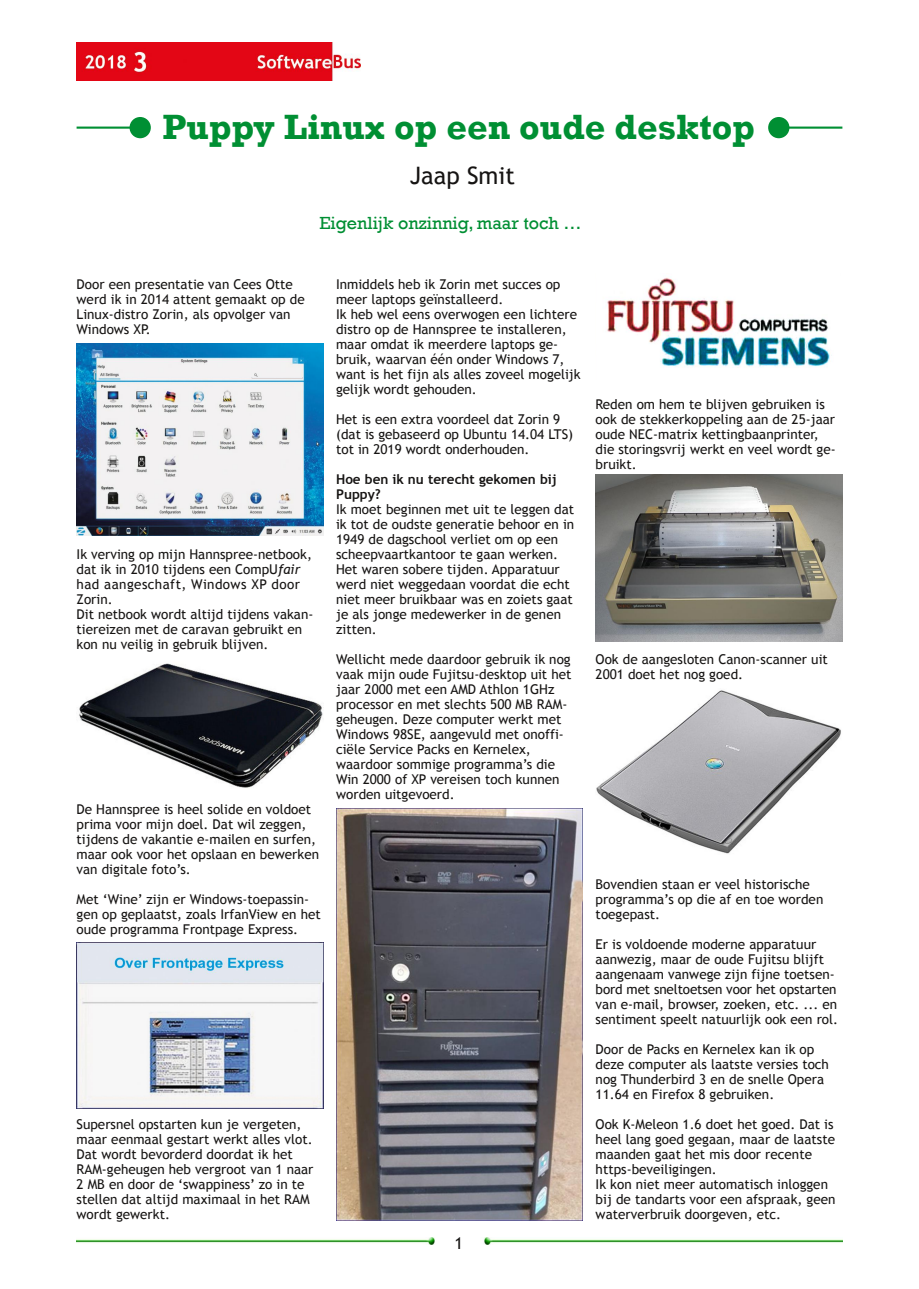
<style>
.page{position:relative;width:919px;height:1289px;background:#fff}
.page>*{position:absolute;margin:0;border:0;box-sizing:border-box;transform-origin:0 0}
.t1{font:700 36px "Rockwell";color:#008f33}
.t2{font:24px "Trebuchet MS";color:#161413}
.t3{font:18px "Rockwell";color:#008f33}
.t4{font:16.5px "Trebuchet MS";color:#161413}
.t5{font:13.5px/15px "Trebuchet MS";color:#161413}
.t6{font:700 13.5px/15px "Trebuchet MS";color:#161413}
.s1{font-style:italic}
</style>
<div class="page">
<img style="left:77px;top:43px;width:283px;height:38px">
<img style="left:77px;top:1237px;width:358px;height:7px">
<img style="left:484px;top:1237px;width:358px;height:7px">
<hr style="left:778px;top:126px;width:64px;height:3px;background:#008f33">
<div style="left:768px;top:117px;width:21px;height:21px;background:#008f33;border-radius:50%"></div>
<hr style="left:77px;top:126px;width:63px;height:3px;background:#008f33">
<div style="left:129px;top:117px;width:22px;height:21px;background:#008f33;border-radius:50%"></div>
<img style="left:79px;top:663px;width:244px;height:125px">
<img style="left:77px;top:942px;width:246px;height:166px">
<img style="left:336px;top:808px;width:247px;height:412px">
<img style="left:595px;top:475px;width:247px;height:166px">
<img style="left:596px;top:690px;width:245px;height:164px">
<img style="left:77px;top:343px;width:246px;height:192px">
<img style="left:607px;top:277px;width:225px;height:91px">
<h1 class="t1" style="left:163px;top:105px;width:593px">Puppy Linux op een oude desktop</h1>
<h2 class="t2" style="left:410px;top:161px;width:107px">Jaap Smit</h2>
<h3 class="t3" style="left:319px;top:212px;width:263px">Eigenlijk onzinnig, maar toch …</h3>
<p class="t5" style="left:77px;top:276px;width:230px">Door een presentatie van Cees Otte werd ik in 2014 attent gemaakt op de<br>Linux‐distro Zorin, als opvolger van<br>Windows XP.</p>
<p class="t5" style="left:77px;top:546px;width:238px">Ik verving op mijn Hannspree‐netbook, dat ik in 2010 tijdens een CompU<span class="s1">fair </span>had aangeschaft, Windows XP door<br>Zorin.<br>Dit netbook wordt altijd tijdens vakan‐ tiereizen met de caravan gebruikt en kon nu veilig in gebruik blijven.</p>
<p class="t5" style="left:77px;top:801px;width:244px">De Hannspree is heel solide en voldoet prima voor mijn doel. Dat wil zeggen, tijdens de vakantie e‐mailen en surfen, maar ook voor het opslaan en bewerken van digitale foto’s.</p>
<p class="t5" style="left:77px;top:891px;width:246px">Met ‘Wine’ zijn er Windows‐toepassin‐ gen op geplaatst, zoals IrfanView en het oude programma Frontpage Express.</p>
<p class="t5" style="left:77px;top:1116px;width:238px">Supersnel opstarten kun je vergeten, maar eenmaal gestart werkt alles vlot.<br>Dat wordt bevorderd doordat ik het RAM‐geheugen heb vergroot van 1 naar 2 MB en door de ‘swappiness’ zo in te stellen dat altijd maximaal in het RAM wordt gewerkt.</p>
<p class="t5" style="left:336px;top:276px;width:246px">Inmiddels heb ik Zorin met succes op meer laptops geïnstalleerd.<br>Ik heb wel eens overwogen een lichtere distro op de Hannspree te installeren, maar omdat ik meerdere laptops ge‐ bruik, waarvan één onder Windows 7, want is het fijn als alles zoveel mogelijk gelijk wordt gehouden.</p>
<p class="t5" style="left:336px;top:411px;width:238px">Het is een extra voordeel dat Zorin 9 (dat is gebaseerd op Ubuntu 14.04 LTS) tot in 2019 wordt onderhouden.</p>
<p class="t6" style="left:336px;top:471px;width:222px">Hoe ben ik nu terecht gekomen bij<br>Puppy?</p>
<p class="t5" style="left:336px;top:501px;width:240px">Ik moet beginnen met uit te leggen dat ik tot de oudste generatie behoor en in 1949 de dagschool verliet om op een scheepvaartkantoor te gaan werken.<br>Het waren sobere tijden. Apparatuur werd niet weggedaan voordat die echt niet meer bruikbaar was en zoiets gaat je als jonge medewerker in de genen zitten.</p>
<p class="t5" style="left:336px;top:651px;width:237px">Wellicht mede daardoor gebruik ik nog vaak mijn oude Fujitsu‐desktop uit het jaar 2000 met een AMD Athlon 1GHz processor en met slechts 500 MB RAM‐ geheugen. Deze computer werkt met Windows 98SE, aangevuld met onoffi‐ ciële Service Packs en Kernelex, waardoor sommige programma’s die Win 2000 of XP vereisen toch kunnen worden uitgevoerd.</p>
<p class="t5" style="left:595px;top:396px;width:241px">Reden om hem te blijven gebruiken is ook de stekkerkoppeling aan de 25‐jaar oude NEC‐matrix kettingbaanprinter, die storingsvrij werkt en veel wordt ge‐ bruikt.</p>
<p class="t5" style="left:595px;top:651px;width:234px">Ook de aangesloten Canon‐scanner uit<br>2001 doet het nog goed.</p>
<p class="t4" style="left:454px;top:1233px;width:10px">1</p>
<p class="t5" style="left:595px;top:876px;width:229px">Bovendien staan er veel historische programma’s op die af en toe worden toegepast.</p>
<p class="t5" style="left:595px;top:936px;width:244px">Er is voldoende moderne apparatuur aanwezig, maar de oude Fujitsu blijft aangenaam vanwege zijn fijne toetsen‐ bord met sneltoetsen voor het opstarten van e‐mail, browser, zoeken, etc. ... en sentiment speelt natuurlijk ook een rol.</p>
<p class="t5" style="left:595px;top:1041px;width:235px">Door de Packs en Kernelex kan ik op deze computer als laatste versies toch nog Thunderbird 3 en de snelle Opera 11.64 en Firefox 8 gebruiken.</p>
<p class="t5" style="left:595px;top:1116px;width:241px">Ook K‐Meleon 1.6 doet het goed. Dat is heel lang goed gegaan, maar de laatste maanden gaat het mis door recente https‐beveiligingen.<br>Ik kon niet meer automatisch inloggen bij de tandarts voor een afspraak, geen waterverbruik doorgeven, etc.</p>
</div>
